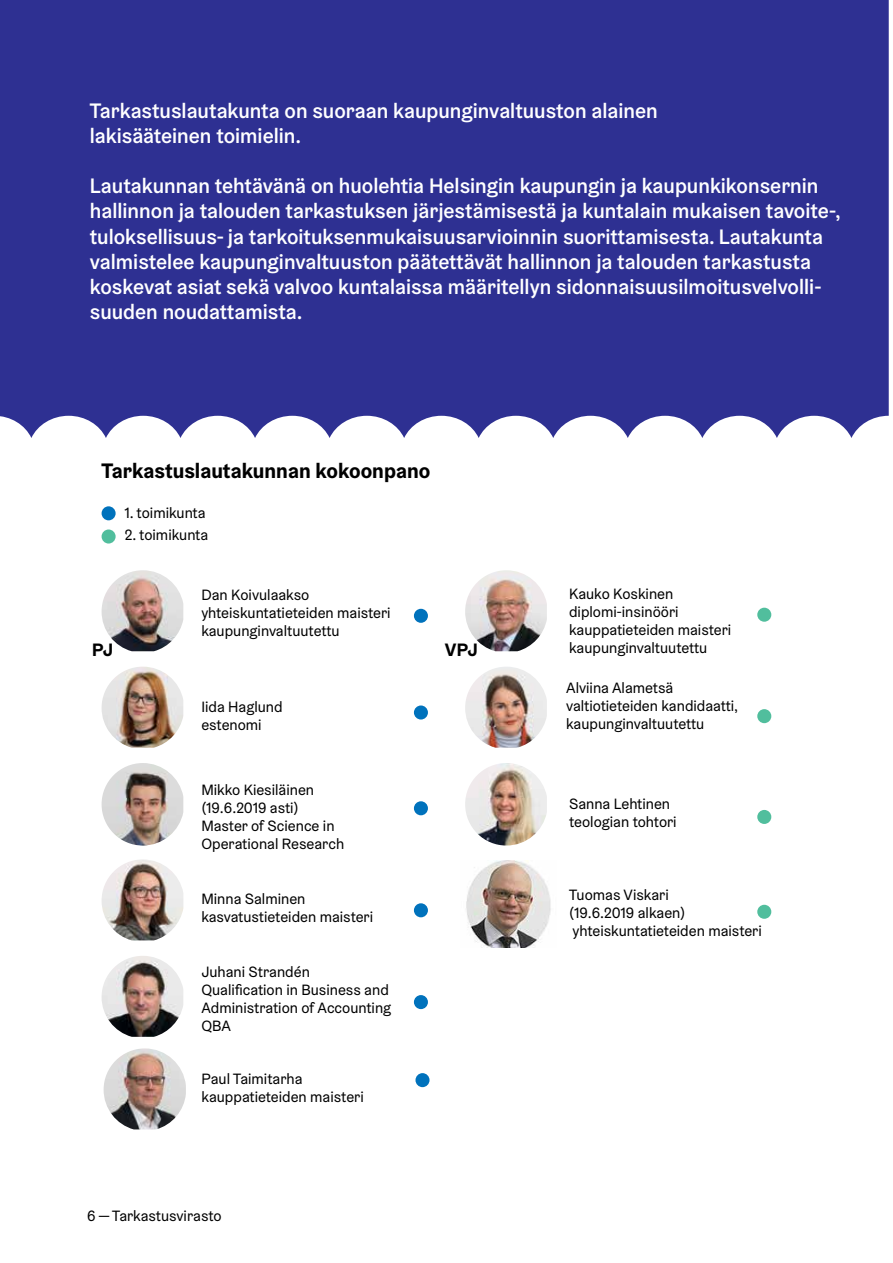
<style>
.page{position:relative;width:893px;height:1263px;background:#fff}
.page>*{position:absolute;margin:0;border:0;box-sizing:border-box;transform-origin:0 0}
.t1{font:500 21px/25.2px "Helsinki Grotesk";color:#fff}
.t2{font:700 21px "Helsinki Grotesk";color:#000}
.t3{font:700 18px "Helsinki Grotesk";color:#000}
.t4{font:15px/18px "Helsinki Grotesk";color:#000}
</style>
<div class="page">
<div style="left:0;top:0;width:889px;height:438px;background:#2e3092"></div>
<img style="left:466px;top:860px;width:85px;height:87px">
<div style="left:102px;top:506px;width:14px;height:14px;background:#0072bc;border-radius:50%"></div>
<div style="left:102px;top:529px;width:14px;height:14px;background:#51be9d;border-radius:50%"></div>
<img style="left:102px;top:570px;width:81px;height:81px">
<img style="left:102px;top:667px;width:81px;height:81px">
<img style="left:102px;top:763px;width:81px;height:82px">
<img style="left:104px;top:1048px;width:82px;height:81px">
<img style="left:102px;top:859px;width:81px;height:81px">
<img style="left:465px;top:763px;width:82px;height:82px">
<img style="left:102px;top:956px;width:81px;height:81px">
<div style="left:414px;top:609px;width:14px;height:14px;background:#0072bc;border-radius:50%"></div>
<div style="left:414px;top:705px;width:14px;height:14px;background:#0072bc;border-radius:50%"></div>
<div style="left:414px;top:801px;width:14px;height:14px;background:#0072bc;border-radius:50%"></div>
<div style="left:414px;top:903px;width:14px;height:14px;background:#0072bc;border-radius:50%"></div>
<div style="left:414px;top:995px;width:14px;height:14px;background:#0072bc;border-radius:50%"></div>
<div style="left:757px;top:608px;width:14px;height:14px;background:#51be9d;border-radius:50%"></div>
<div style="left:757px;top:709px;width:14px;height:14px;background:#51be9d;border-radius:50%"></div>
<div style="left:757px;top:905px;width:14px;height:14px;background:#51be9d;border-radius:50%"></div>
<div style="left:757px;top:810px;width:14px;height:14px;background:#51be9d;border-radius:50%"></div>
<img style="left:465px;top:570px;width:82px;height:81px">
<img style="left:465px;top:667px;width:82px;height:81px">
<div style="left:415px;top:1073px;width:14px;height:14px;background:#0072bc;border-radius:50%"></div>
<h1 class="t1" style="left:90px;top:97px;width:569px">Tarkastuslautakunta on suoraan kaupunginvaltuuston alainen lakisääteinen toimielin.</h1>
<p class="t1" style="left:90px;top:173px;width:752px">Lautakunnan tehtävänä on huolehtia Helsingin kaupungin ja kaupunkikonsernin hallinnon ja talouden tarkastuksen järjestämisestä ja kuntalain mukaisen tavoite-, tuloksellisuus- ja tarkoituksenmukaisuusarvioinnin suorittamisesta. Lautakunta valmistelee kaupunginvaltuuston päätettävät hallinnon ja talouden tarkastusta koskevat asiat sekä valvoo kuntalaissa määritellyn sidonnaisuusilmoitusvelvolli&shy;suuden noudattamista.</p>
<h1 class="t2" style="left:102px;top:457px;width:330px">Tarkastuslautakunnan kokoonpano</h1>
<p class="t4" style="left:125px;top:503px;width:83px">1. toimikunta</p>
<p class="t4" style="left:125px;top:526px;width:85px">2. toimikunta</p>
<p class="t4" style="left:201px;top:585px;width:191px">Dan Koivulaakso yhteiskuntatieteiden maisteri kaupunginvaltuutettu</p>
<p class="t4" style="left:569px;top:585px;width:164px">Kauko Koskinen diplomi-insinööri kauppatieteiden maisteri kaupunginvaltuutettu</p>
<p class="t3" style="left:92px;top:638px;width:22px">PJ</p>
<p class="t3" style="left:445px;top:638px;width:34px">VPJ</p>
<p class="t4" style="left:201px;top:698px;width:83px">Iida Haglund estenomi</p>
<p class="t4" style="left:201px;top:780px;width:144px">Mikko Kiesiläinen (19.6.2019 asti)<br>Master of Science in<br>Operational Research</p>
<p class="t4" style="left:201px;top:890px;width:173px">Minna Salminen kasvatustieteiden maisteri</p>
<p class="t4" style="left:201px;top:963px;width:191px">Juhani Strandén<br>Qualification in Business and<br>Administration of Accounting<br>QBA</p>
<p class="t4" style="left:202px;top:1070px;width:164px">Paul Taimitarha kauppatieteiden maisteri</p>
<p class="t4" style="left:87px;top:1206px;width:136px">6 — Tarkastusvirasto</p>
<p class="t4" style="left:566px;top:679px;width:174px">Alviina Alametsä valtiotieteiden kandidaatti, kaupunginvaltuutettu</p>
<p class="t4" style="left:569px;top:794px;width:109px">Sanna Lehtinen teologian tohtori</p>
<p class="t4" style="left:569px;top:885px;width:194px">Tuomas Viskari<br>(19.6.2019 alkaen) yhteiskuntatieteiden maisteri</p>
</div>
